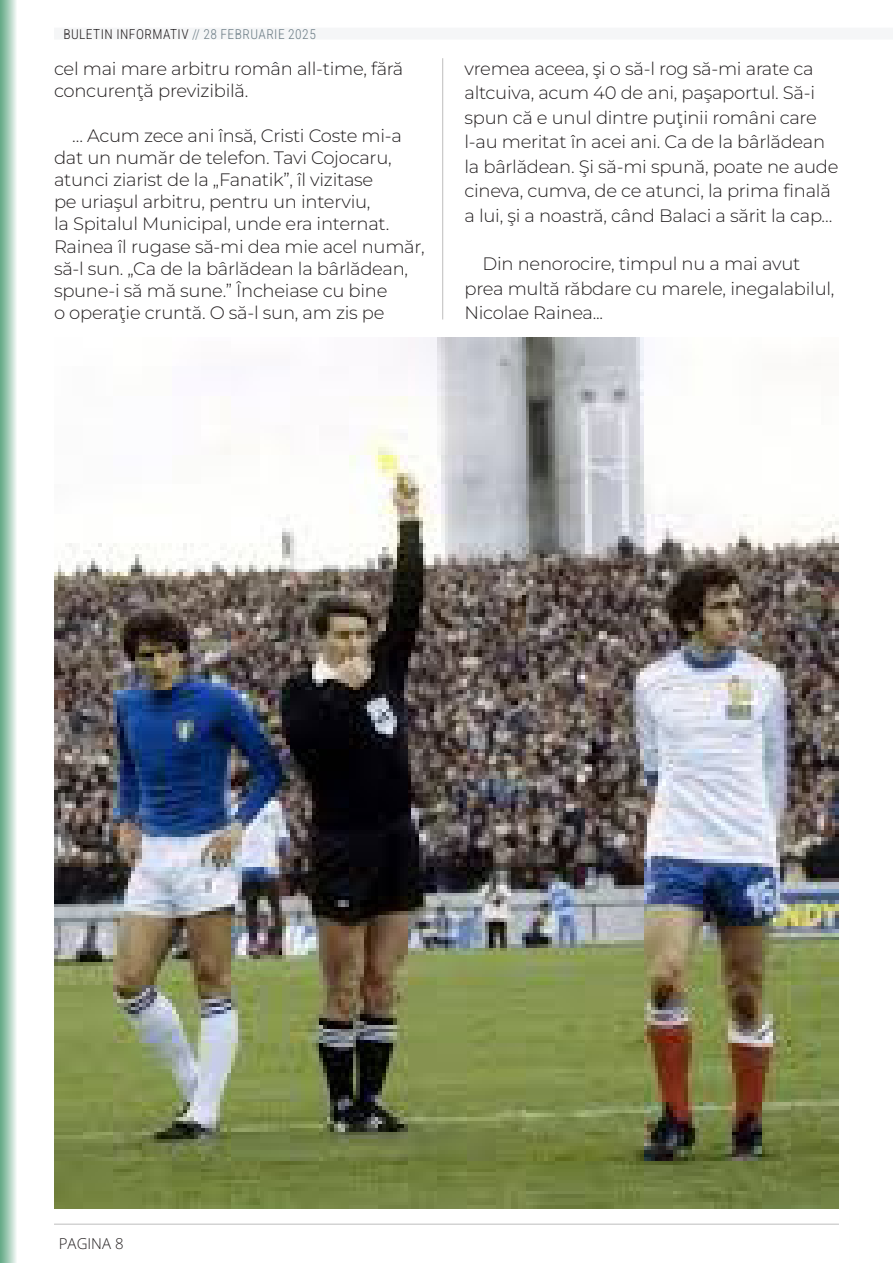
<style>
.page{position:relative;width:893px;height:1263px;background:#fff}
.page>*{position:absolute;margin:0;border:0;box-sizing:border-box;transform-origin:0 0}
.t1{font:300 18px/22.2px "Montserrat";letter-spacing:-.015em;color:#231f20}
.t2{font:300 15px "Open Sans";color:#231f20}
.t3{font:300 13.5px "Roboto Condensed";letter-spacing:.035em;color:#231f20}
.s1{color:#6c7d86}
</style>
<div class="page">
<div style="left:54px;top:28px;width:839px;height:12px;background:#f5f6f7"></div>
<hr style="left:442px;top:58px;width:1px;height:261px;background:#231f20">
<hr style="left:54px;top:1224px;width:785px;height:1px;background:#231f20">
<img style="left:55px;top:337px;width:783px;height:872px">
<svg style="left:0;top:0;width:16px;height:1263px;background:#a4ccb8"></svg>
<p class="t3" style="left:63px;top:24px;width:254px">BULETIN INFORMATIV <span class="s1">// 28 FEBRUARIE 2025</span></p>
<p class="t1" style="left:54px;top:57px;width:351px">cel mai mare arbitru român all-time, fără concurenţă previzibilă.</p>
<p class="t1" style="left:54px;top:124px;width:372px;text-indent:18px">… Acum zece ani însă, Cristi Coste mi-a dat un număr de telefon. Tavi Cojocaru, atunci ziarist de la „Fanatik”, îl vizitase<br>pe uriaşul arbitru, pentru un interviu,<br>la Spitalul Municipal, unde era internat.<br>Rainea îl rugase să-mi dea mie acel număr, să-l sun. „Ca de la bârlădean la bârlădean, spune-i să mă sune.” Încheiase cu bine<br>o operaţie cruntă. O să-l sun, am zis pe</p>
<p class="t1" style="left:464px;top:56px;width:375px;line-height:24.5px">vremea aceea, şi o să-l rog să-mi arate ca altcuiva, acum 40 de ani, paşaportul. Să-i spun că e unul dintre puţinii români care l-au meritat în acei ani. Ca de la bârlădean la bârlădean. Şi să-mi spună, poate ne aude cineva, cumva, de ce atunci, la prima finală a lui, şi a noastră, când Balaci a sărit la cap…</p>
<p class="t1" style="left:464px;top:251px;width:371px;line-height:24.5px;text-indent:18px">Din nenorocire, timpul nu a mai avut prea multă răbdare cu marele, inegalabilul,<br>Nicolae Rainea...</p>
<p class="t2" style="left:59px;top:1233px;width:66px">PAGINA 8</p>
</div>
